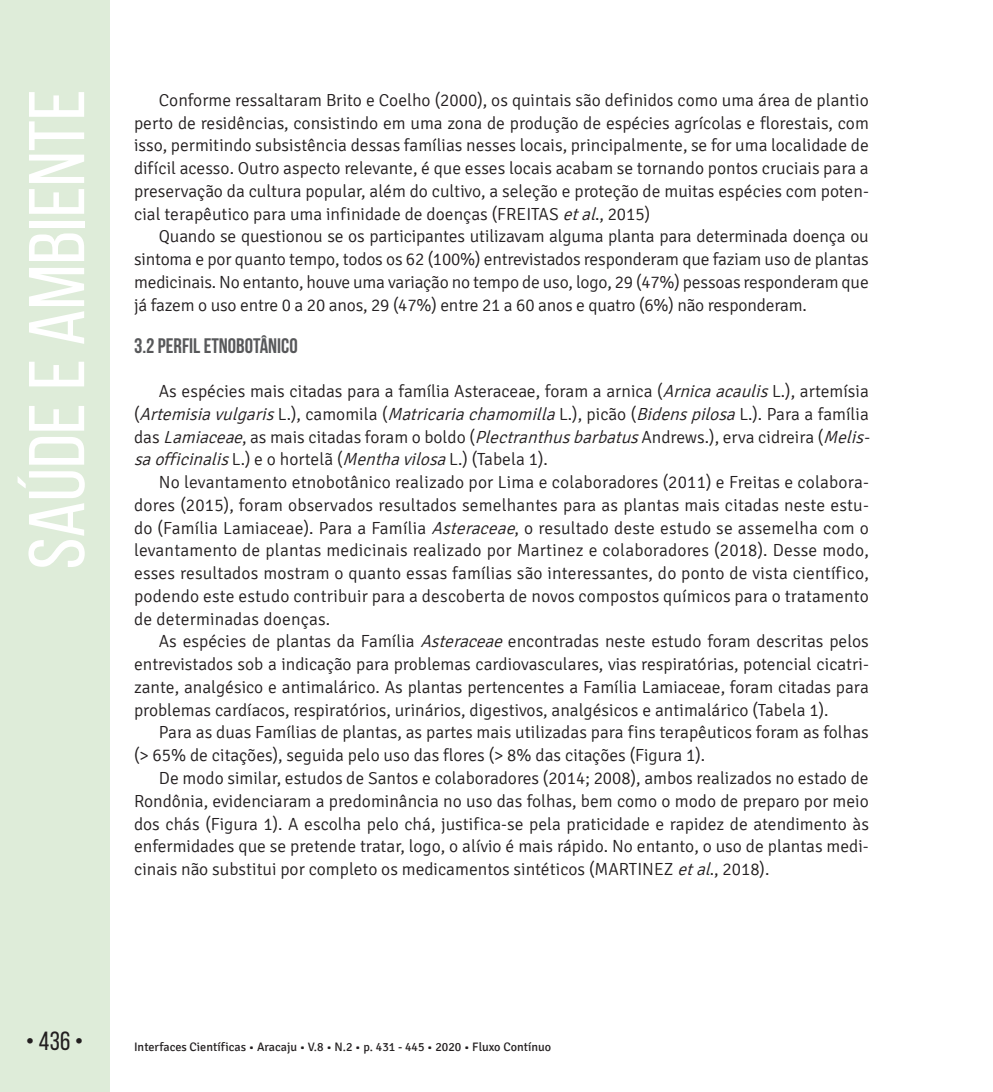
<style>
.page{position:relative;width:993px;height:1092px;background:#fff}
.page>*{position:absolute;margin:0;border:0;box-sizing:border-box;transform-origin:0 0}
.t1{font:78.75px "Bebas Neue";color:#fff;scale:1.09 1}
.t2{font:26.25px "Bebas Neue";color:#231f20}
.t3{font:700 21px "Bebas Neue";color:#57585a}
.t4{font:300 17.5px/22.8px "Signika";color:#231f20;text-align:justify}
.t5{font:12.25px "Signika";color:#231f20}
.s1{font-style:italic}
</style>
<div class="page">
<div style="left:0;top:0;width:109px;height:1091px;background:#deecd9"></div>
<h1 class="t1" style="left:14px;top:569px;width:442px;rotate:-90deg">Saúde e Ambiente</h1>
<p class="t4" style="left:134px;top:89px;width:736px;text-indent:25px">Conforme ressaltaram Brito e Coelho (2000), os quintais são definidos como uma área de plantio perto de residências, consistindo em uma zona de produção de espécies agrícolas e florestais, com isso, permitindo subsistência dessas famílias nesses locais, principalmente, se for uma localidade de difícil acesso. Outro aspecto relevante, é que esses locais acabam se tornando pontos cruciais para a preservação da cultura popular, além do cultivo, a seleção e proteção de muitas espécies com poten&shy;cial terapêutico para uma infinidade de doenças (FREITAS <span class="s1">etal</span>., 2015)</p>
<p class="t4" style="left:134px;top:225px;width:736px;text-indent:25px">Quando se questionou se os participantes utilizavam alguma planta para determinada doença ou sintoma e por quanto tempo, todos os 62 (100%) entrevistados responderam que faziam uso de plantas medicinais. No entanto, houve uma variação no tempo de uso, logo, 29 (47%) pessoas responderam que já fazem o uso entre 0 a 20 anos, 29 (47%) entre 21 a 60 anos e quatro (6%) não responderam.</p>
<p class="t3" style="left:134px;top:334px;width:165px">3.2 PERFIL ETNOBOTÂNICO</p>
<p class="t4" style="left:134px;top:380px;width:741px;text-align:left;text-indent:25px">As espécies mais citadas para a família Asteraceae, foram a arnica (<span class="s1">Arnicaacaulis</span>L.), artemísia ( <span class="s1">Artemisiavulgaris</span>L . ) , c a m o m i l a ( <span class="s1">Matricariachamomilla</span>L . ) , p i c ã o ( <span class="s1">Bidenspilosa</span>L . ) . P a r a a fa m í l i a das <span class="s1">Lamiaceae</span>, as mais citadas foram o boldo (<span class="s1">Plectranthusbarbatus</span>Andrews.), erva cidreira (<span class="s1">Melis&shy;saofficinalis</span>L.) e o hortelã (<span class="s1">Menthavilosa</span>L.) (Tabela 1).</p>
<p class="t4" style="left:134px;top:471px;width:736px;text-indent:25px">No levantamento etnobotânico realizado por Lima e colaboradores (2011) e Freitas e colabora&shy;dores (2015), foram observados resultados semelhantes para as plantas mais citadas neste estu&shy;do (Família Lamiaceae). Para a Família <span class="s1">Asteraceae</span>, o resultado deste estudo se assemelha com o levantamento de plantas medicinais realizado por Martinez e colaboradores (2018). Desse modo, esses resultados mostram o quanto essas famílias são interessantes, do ponto de vista científico, podendo este estudo contribuir para a descoberta de novos compostos químicos para o tratamento de determinadas doenças.</p>
<p class="t4" style="left:134px;top:630px;width:736px;text-indent:25px">As espécies de plantas da Família <span class="s1">Asteraceae</span>encontradas neste estudo foram descritas pelos entrevistados sob a indicação para problemas cardiovasculares, vias respiratórias, potencial cicatri&shy;zante, analgésico e antimalárico. As plantas pertencentes a Família Lamiaceae, foram citadas para problemas cardíacos, respiratórios, urinários, digestivos, analgésicos e antimalárico (Tabela 1).</p>
<p class="t4" style="left:134px;top:721px;width:736px;text-indent:25px">Para as duas Famílias de plantas, as partes mais utilizadas para fins terapêuticos foram as folhas (&gt; 65% de citações), seguida pelo uso das flores (&gt; 8% das citações (Figura 1).</p>
<p class="t4" style="left:134px;top:767px;width:736px;text-indent:25px">De modo similar, estudos de Santos e colaboradores (2014; 2008), ambos realizados no estado de Rondônia, evidenciaram a predominância no uso das folhas, bem como o modo de preparo por meio dos chás (Figura 1). A escolha pelo chá, justifica-se pela praticidade e rapidez de atendimento às enfermidades que se pretende tratar, logo, o alívio é mais rápido. No entanto, o uso de plantas medi&shy;cinais não substitui por completo os medicamentos sintéticos (MARTINEZ <span class="s1">etal</span>., 2018).</p>
<h2 class="t2" style="left:26px;top:1026px;width:59px">• 436 •</h2>
<p class="t5" style="left:134px;top:1040px;width:418px">Interfaces Científicas • Aracaju • V.8 • N.2 • p. 431 - 445 • 2020 • Fluxo Contínuo</p>
</div>
